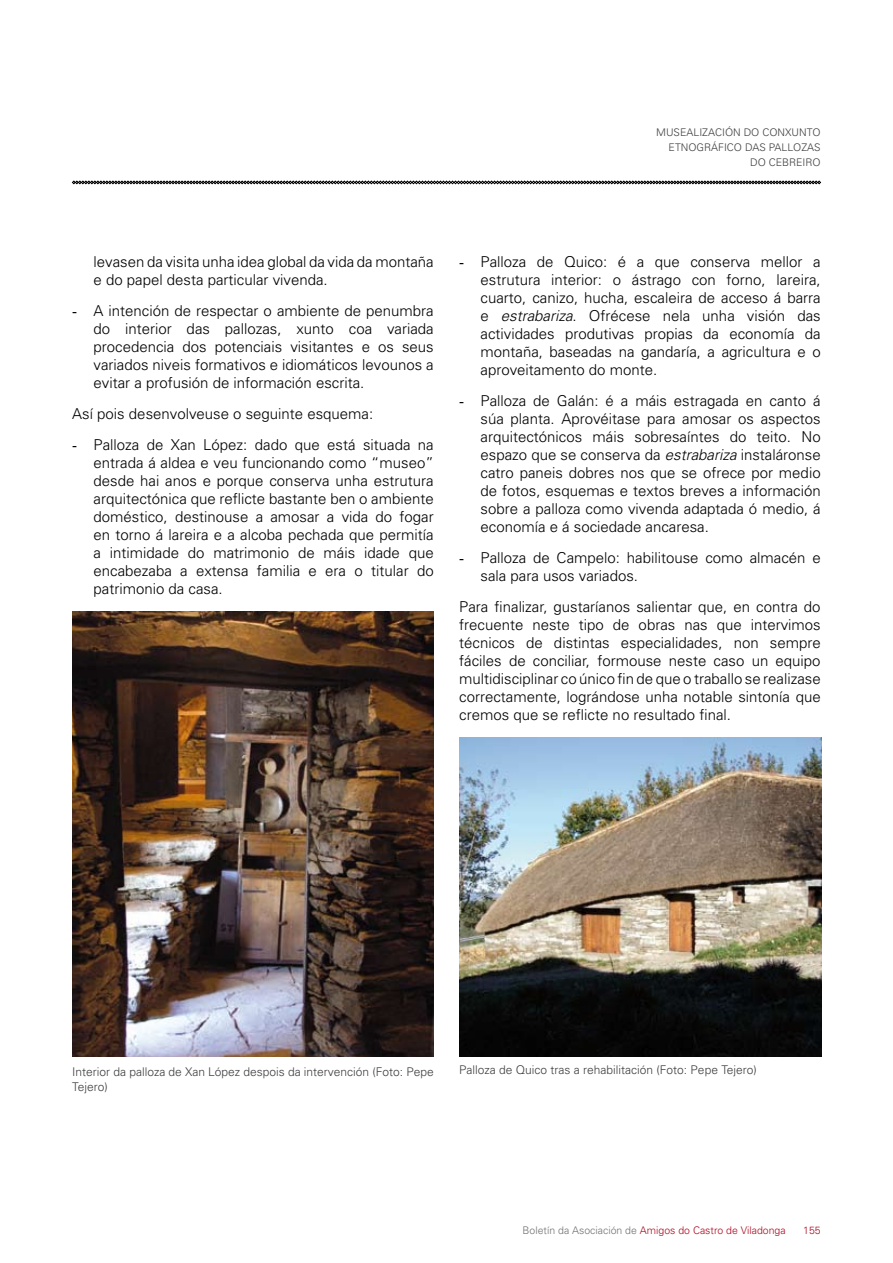
<style>
.page{position:relative;width:893px;height:1263px;background:#fff}
.page>*{position:absolute;margin:0;border:0;box-sizing:border-box;transform-origin:0 0}
.t1{font:300 15px/18px "Univers";color:#000;text-align:justify}
.t2{font:300 12px/15px "Univers";color:#3e3e40}
.t3{font:300 10.5px/15px "Univers";color:#3e3e40;text-align:right}
.t4{font:300 10.5px "Univers";color:#af071f}
.s1{font-family:"Times New Roman";font-weight:400}
.s2{font-style:italic}
.s3{color:#707173}
</style>
<div class="page">
<svg style="left:72px;top:181px;width:749px;height:3px;background:#424242"></svg>
<img style="left:72px;top:611px;width:362px;height:446px">
<img style="left:459px;top:737px;width:362px;height:320px">
<p class="t3" style="left:656px;top:125px;width:166px">MUSEALIZACIÓN DO CONXUNTO<br>ETNOGRÁFICO DAS PALLOZAS<br>DO CEBREIRO</p>
<p class="t1" style="left:94px;top:253px;width:342px">levasen da visita unha idea global da vida da montaña e do papel desta particular vivenda.</p>
<p class="t1" style="left:94px;top:301px;width:342px;text-indent:-21px"><span class="s1">-</span> A intención de respectar o ambiente de penumbra do interior das pallozas, xunto coa variada procedencia dos potenciais visitantes e os seus variados niveis formativos e idiomáticos levounos a evitar a profusión de información escrita.</p>
<p class="t1" style="left:72px;top:404px;width:302px">Así pois desenvolveuse o seguinte esquema:</p>
<p class="t1" style="left:94px;top:435px;width:342px;text-indent:-21px"><span class="s1">-</span> Palloza de Xan López: dado que está situada na entrada á aldea e veu funcionando como “museo” desde hai anos e porque conserva unha estrutura arquitectónica que reflicte bastante ben o ambiente doméstico, destinouse a amosar a vida do fogar en torno á lareira e a alcoba pechada que permitía a intimidade do matrimonio de máis idade que encabezaba a extensa familia e era o titular do patrimonio da casa.</p>
<p class="t1" style="left:480px;top:253px;width:342px;text-indent:-21px"><span class="s1">-</span> Palloza de Quico: é a que conserva mellor a estrutura interior: o ástrago con forno, lareira, cuarto, canizo, hucha, escaleira de acceso á barra e <span class="s2">estrabariza</span>. Ofrécese nela unha visión das actividades produtivas propias da economía da montaña, baseadas na gandaría, a agricultura e o aproveitamento do monte.</p>
<p class="t1" style="left:480px;top:391px;width:342px;text-indent:-21px"><span class="s1">-</span> Palloza de Galán: é a máis estragada en canto á súa planta. Aprovéitase para amosar os aspectos arquitectónicos máis sobresaíntes do teito. No espazo que se conserva da <span class="s2">estrabariza</span> instaláronse catro paneis dobres nos que se ofrece por medio de fotos, esquemas e textos breves a información sobre a palloza como vivenda adaptada ó medio, á economía e á sociedade ancaresa.</p>
<p class="t1" style="left:480px;top:548px;width:342px;text-indent:-21px"><span class="s1">-</span> Palloza de Campelo: habilitouse como almacén e sala para usos variados.</p>
<p class="t1" style="left:459px;top:597px;width:363px">Para finalizar, gustaríanos salientar que, en contra do frecuente neste tipo de obras nas que intervimos técnicos de distintas especialidades, non sempre fáciles de conciliar, formouse neste caso un equipo multidisciplinar co único fin de que o traballo se realizase correctamente, lográndose unha notable sintonía que cremos que se reflicte no resultado final.</p>
<p class="t2" style="left:72px;top:1063px;width:363px">Interior da palloza de Xan López despois da intervención (Foto: Pepe<br>Tejero)</p>
<p class="t2" style="left:459px;top:1062px;width:299px">Palloza de Quico tras a rehabilitación (Foto: Pepe Tejero)</p>
<p class="t4" style="left:523px;top:1223px;width:264px"><span class="s3">Boletín da Asociación de</span> Amigos do Castro de Viladonga</p>
<p class="t4" style="left:803px;top:1223px;width:19px">155</p>
</div>
